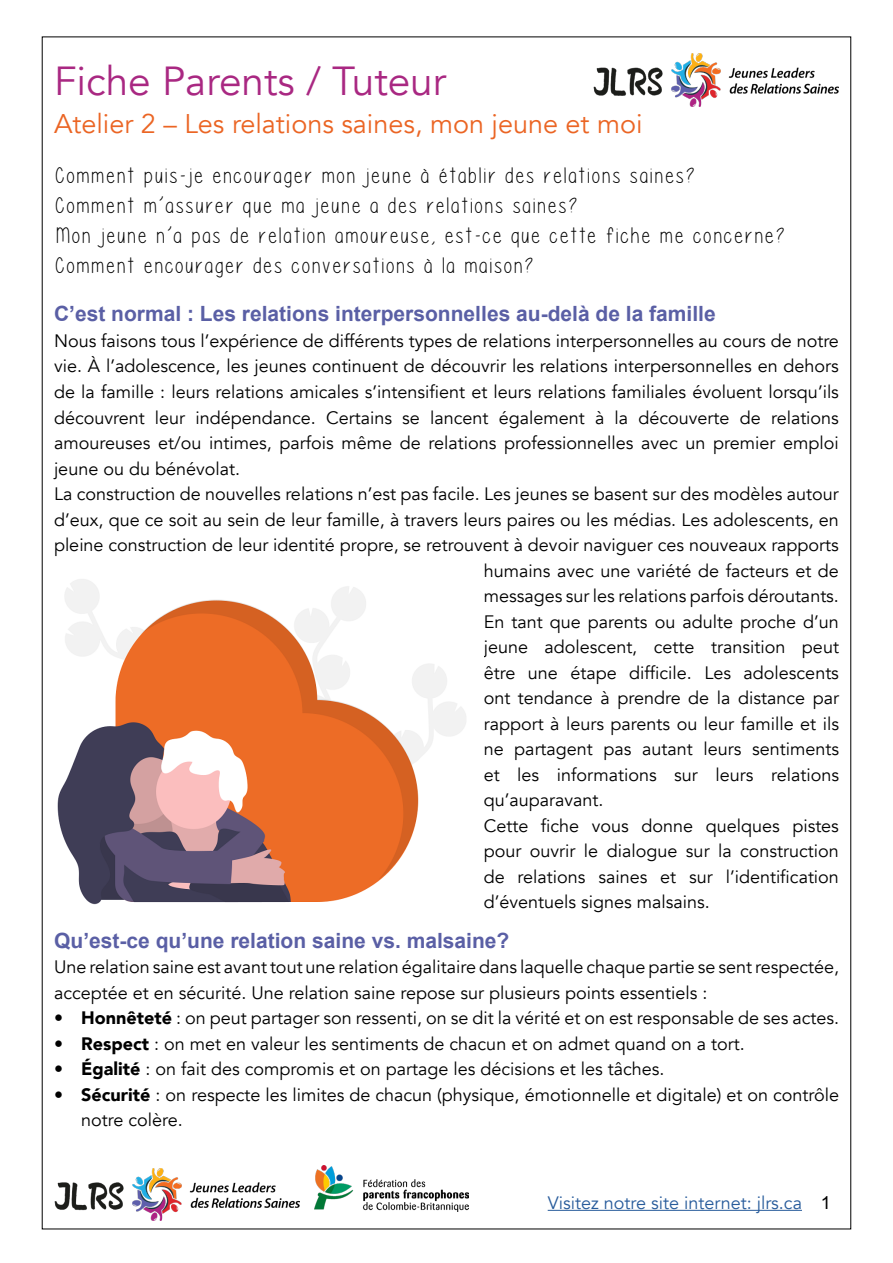
<style>
.page{position:relative;width:893px;height:1263px;background:#fff}
.page>*{position:absolute;margin:0;border:0;box-sizing:border-box;transform-origin:0 0}
.t1{font:40.5px "Avenir";color:#a92882}
.t2{font:27px "Avenir";color:#eb6524}
.t3{font:22.5px/30px "Please write me a song";letter-spacing:.1em;color:#000}
.t4{font:700 21px "Arial";color:#5a5fa5}
.t5{font:18px/25.5px "Avenir";color:#000}
.t6{font:18px "Avenir";color:#275b9b}
.s1{font-weight:900}
.s2{font-family:"Arial";color:#000}
</style>
<div class="page">
<img style="left:54px;top:1168px;width:245px;height:53px">
<hr style="left:548px;top:1210px;width:254px;height:1px;background:#275b9b">
<img style="left:314px;top:1166px;width:154px;height:45px">
<img style="left:57px;top:579px;width:409px;height:326px">
<img style="left:594px;top:54px;width:245px;height:52px">
<h1 class="t1" style="left:54px;top:56px;width:394px">Fiche Parents / Tuteur</h1>
<h2 class="t2" style="left:54px;top:108px;width:590px">Atelier 2 – Les relations saines, mon jeune et moi</h2>
<p class="t3" style="left:56px;top:160px;width:730px">Comment puis-je encourager mon jeune à établir des relations saines?<br>Comment m’assurer que ma jeune a des relations saines?<br>Mon jeune n’a pas de relation amoureuse, est-ce que cette fiche me concerne?<br>Comment encourager des conversations à la maison?</p>
<p class="t4" style="left:54px;top:300px;width:663px">C’est normal : Les relations interpersonnelles au-delà de la famille</p>
<p class="t5" style="left:54px;top:328px;width:786px">Nous faisons tous l’expérience de différents types de relations interpersonnelles au cours de notre</p>
<p class="t5" style="left:54px;top:354px;width:786px">vie. À l’adolescence, les jeunes continuent de découvrir les relations interpersonnelles en dehors</p>
<p class="t5" style="left:54px;top:379px;width:786px">de la famille : leurs relations amicales s’intensifient et leurs relations familiales évoluent lorsqu’ils</p>
<p class="t5" style="left:54px;top:405px;width:786px">découvrent leur indépendance. Certains se lancent également à la découverte de relations</p>
<p class="t5" style="left:54px;top:430px;width:786px">amoureuses et/ou intimes, parfois même de relations professionnelles avec un premier emploi</p>
<p class="t5" style="left:54px;top:456px;width:188px">jeune ou du bénévolat.</p>
<p class="t5" style="left:54px;top:481px;width:786px">La construction de nouvelles relations n’est pas facile. Les jeunes se basent sur des modèles autour</p>
<p class="t5" style="left:54px;top:507px;width:786px">d’eux, que ce soit au sein de leur famille, à travers leurs paires ou les médias. Les adolescents, en</p>
<p class="t5" style="left:54px;top:532px;width:786px">pleine construction de leur identité propre, se retrouvent à devoir naviguer ces nouveaux rapports</p>
<p class="t5" style="left:484px;top:558px;width:357px">humains avec une variété de facteurs et de</p>
<p class="t5" style="left:484px;top:583px;width:357px">messages sur les relations parfois déroutants.</p>
<p class="t5" style="left:484px;top:609px;width:357px">En tant que parents ou adulte proche d’un</p>
<p class="t5" style="left:484px;top:634px;width:357px">jeune adolescent, cette transition peut</p>
<p class="t5" style="left:484px;top:660px;width:357px">être une étape difficile. Les adolescents</p>
<p class="t5" style="left:484px;top:685px;width:357px">ont tendance à prendre de la distance par</p>
<p class="t5" style="left:484px;top:711px;width:357px">rapport à leurs parents ou leur famille et ils</p>
<p class="t5" style="left:484px;top:736px;width:357px">ne partagent pas autant leurs sentiments</p>
<p class="t5" style="left:484px;top:762px;width:357px">et les informations sur leurs relations</p>
<p class="t5" style="left:484px;top:787px;width:121px">qu’auparavant.</p>
<p class="t5" style="left:484px;top:813px;width:357px">Cette fiche vous donne quelques pistes</p>
<p class="t5" style="left:484px;top:838px;width:357px">pour ouvrir le dialogue sur la construction</p>
<p class="t5" style="left:484px;top:864px;width:357px">de relations saines et sur l’identification</p>
<p class="t5" style="left:484px;top:889px;width:228px">d’éventuels signes malsains.</p>
<p class="t4" style="left:54px;top:926px;width:457px">Qu’est-ce qu’une relation saine vs. malsaine?</p>
<p class="t5" style="left:54px;top:954px;width:786px">Une relation saine est avant tout une relation égalitaire dans laquelle chaque partie se sent respectée, acceptée et en sécurité. Une relation saine repose sur plusieurs points essentiels :</p>
<p class="t5" style="left:54px;top:1005px;width:786px"><span class="s1">• Honnêteté</span> : on peut partager son ressenti, on se dit la vérité et on est responsable de ses actes.</p>
<p class="t5" style="left:54px;top:1031px;width:692px"><span class="s1">• Respect</span> : on met en valeur les sentiments de chacun et on admet quand on a tort.</p>
<p class="t5" style="left:54px;top:1056px;width:612px"><span class="s1">• Égalité</span> : on fait des compromis et on partage les décisions et les tâches.</p>
<p class="t5" style="left:81px;top:1082px;width:759px;text-indent:-27px"><span class="s1">• Sécurité</span> : on respecte les limites de chacun (physique, émotionnelle et digitale) et on contrôle notre colère.</p>
<p class="t6" style="left:548px;top:1192px;width:285px">Visitez notre site internet: jlrs.ca <span class="s2">1</span></p>
</div>
